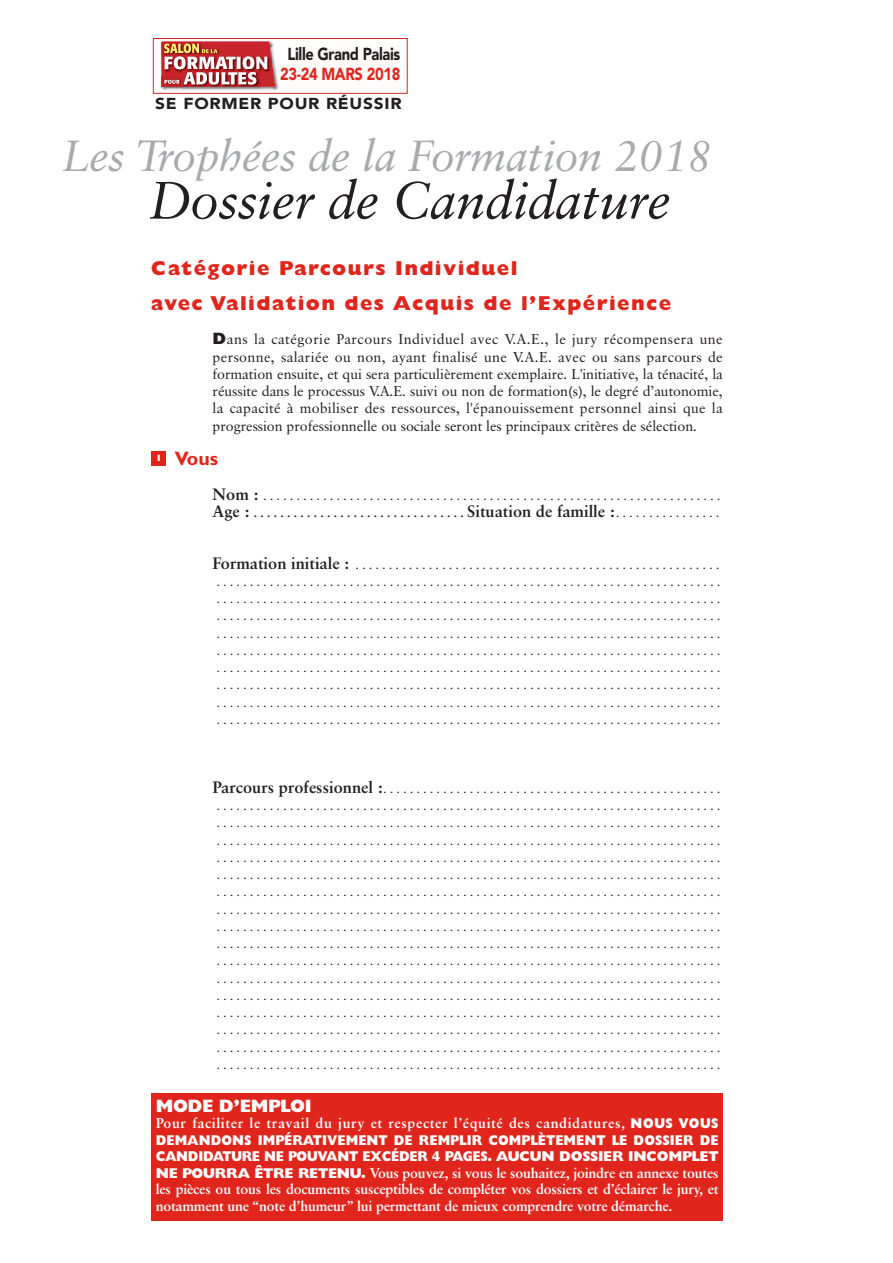
<style>
.page{position:relative;width:893px;height:1263px;background:#fff}
.page>*{position:absolute;margin:0;border:0;box-sizing:border-box;transform-origin:0 0}
.t1{font:italic 52.5px "Classical Garamond BT";color:#231f20}
.t2{font:italic 43.5px "Classical Garamond BT";color:#a8a9ad}
.t3{font:800 20.25px/34.5px "Gill Sans";letter-spacing:.07em;color:#e0251c}
.t4{font:700 19.5px "Gill Sans";color:#e0251c}
.t5{font:800 18px "Gill Sans";letter-spacing:-.02em;color:#fff}
.t6{font:900 17.25px "Avenir";letter-spacing:-.025em;color:#231f20;scale:.85 1}
.t7{font:900 17.25px "Avenir";letter-spacing:-.025em;color:#e0251c;scale:.85 1}
.t8{font:900 15.75px "Avenir";letter-spacing:.04em;color:#231f20;scale:1.1 1}
.t9{font:14.25px/17.2px "Classical Garamond BT";letter-spacing:-.005em;color:#231f20;text-align:justify}
.t10{font:700 14.25px/16.5px "Classical Garamond BT";letter-spacing:.04em;color:#fff;text-align:justify}
.t11{font:800 14.25px/16.5px "Gill Sans";letter-spacing:-.01em;color:#fff;scale:.9 1}
.t12{font:12px/17.2px "Classical Garamond BT";color:#231f20;text-align:center}
.t13{font:800 9.15px "Gill Sans";color:#fff}
.s1{font-family:"Gill Sans";font-weight:800;font-size:16.5px}
.s2{font-weight:700;font-size:16.5px}
.s3{font-weight:700}
.s4{font-family:"Gill Sans";font-weight:800}
</style>
<div class="page">
<div style="left:152px;top:451px;width:14px;height:15px;background:#e0251c"></div>
<div style="left:152px;top:1093px;width:571px;height:127px;background:#e0251c"></div>
<div style="left:153px;top:38px;width:254px;height:56px;border:1px solid #e0251c"></div>
<img style="left:161px;top:88px;width:6px;height:3px">
<img style="left:273px;top:69px;width:6px;height:22px">
<svg style="left:161px;top:41px;width:114px;height:47px"></svg>
<h3 class="t6" style="left:288px;top:47px;width:134px">Lille Grand Palais</h3>
<h3 class="t7" style="left:280px;top:67px;width:143px">23-24 MARS 2018</h3>
<h3 class="t8" style="left:155px;top:97px;width:225px">SE FORMER POUR RÉUSSIR</h3>
<h2 class="t2" style="left:64px;top:140px;width:650px">Les Trophées de la Formation 2018</h2>
<h1 class="t1" style="left:151px;top:182px;width:522px">Dossier de Candidature</h1>
<h3 class="t3" style="left:151px;top:253px;width:522px">Catégorie Parcours Individuel<br>avec Validation des Acquis de l’Expérience</h3>
<p class="t9" style="left:213px;top:332px;width:512px"><span class="s1">D</span>ans la catégorie Parcours Individuel avec V.A.E., le jury récompensera une personne, salariée ou non, ayant finalisé une V.A.E. avec ou sans parcours de formation ensuite, et qui sera particulièrement exemplaire. L'initiative, la ténacité, la réussite dans le processus V.A.E. suivi ou non de formation(s), le degré d’autonomie, la capacité à mobiliser des ressources, l'épanouissement personnel ainsi que la progression professionnelle ou sociale seront les principaux critères de sélection.</p>
<h3 class="t4" style="left:175px;top:451px;width:45px">Vous</h3>
<p class="t12" style="left:213px;top:488px;width:509px;text-align:left"><span class="s2">Nom :</span> . . . . . . . . . . . . . . . . . . . . . . . . . . . . . . . . . . . . . . . . . . . . . . . . . . . . . . . . . . . . . . . . . . . . .<br><span class="s2">Age :</span> <span class="s3">. . . . . . . . . . . . . . . . . . . . . . . . . . . . . . . .</span> <span class="s2">Situation de famille :</span>. . . . . . . . . . . . . . . .</p>
<p class="t12" style="left:213px;top:557px;width:509px"><span class="s2">Formation initiale :</span> . . . . . . . . . . . . . . . . . . . . . . . . . . . . . . . . . . . . . . . . . . . . . . . . . . . . . . . . . . . . . . . . . . . . . . . . . . . . . . . . . . . . . . . . . . . . . . . . . . . . . . . . . . . . . . . . . . . . . . . . . . . . . . . . . . . . . . . . . . . . . . . . . . . . . . . . . . . . . . . . . . . . . . . . . . . . . . . . . . . . . . . . . . . . . . . . . . . . . . . . . . . . . . . . . . . . . . . . . . . . . . . . . . . . . . . . . . . . . . . . . . . . . . . . . . . . . . . . . . . . . . . . . . . . . . . . . . . . . . . . . . . . . . . . . . . . . . . . . . . . . . . . . . . . . . . . . . . . . . . . . . . . . . . . . . . . . . . . . . . . . . . . . . . . . . . . . . . . . . . . . . . . . . . . . . . . . . . . . . . . . . . . . . . . . . . . . . . . . . . . . . . . . . . . . . . . . . . . . . . . . . . . . . . . . . . . . . . . . . . . . . . . . . . . . . . . . . . . . . . . . . . . . . . . . . . . . . . . . . . . . . . . . . . . . . . . . . . . . . . . . . . . . . . . . . . . . . . . . . . . . . . . . . . . . . . . . . . . . . . . . . . . . . . . . . . . . . . . . . . . . . . . . . . . . . . . . . . . . . . . . . . . . . . . . . . . . . . . . . . . . . . . . . . . . . . . . . . . . . . . . . . . . . . . . . . . . . . . . . . . . . . . . . . . . . . . . . . . . . . . . . . . . . . . . . . . . . . . . . . . . . . . . . . . . . . . . . . . . . . . . . . . . . . . . . . . . . . . . . . . . . . . . . . . . . . . . . . . . . .</p>
<p class="t13" style="left:156px;top:455px;width:8px">1</p>
<p class="t12" style="left:213px;top:781px;width:509px"><span class="s2">Parcours professionnel :</span>. . . . . . . . . . . . . . . . . . . . . . . . . . . . . . . . . . . . . . . . . . . . . . . . . . . . . . . . . . . . . . . . . . . . . . . . . . . . . . . . . . . . . . . . . . . . . . . . . . . . . . . . . . . . . . . . . . . . . . . . . . . . . . . . . . . . . . . . . . . . . . . . . . . . . . . . . . . . . . . . . . . . . . . . . . . . . . . . . . . . . . . . . . . . . . . . . . . . . . . . . . . . . . . . . . . . . . . . . . . . . . . . . . . . . . . . . . . . . . . . . . . . . . . . . . . . . . . . . . . . . . . . . . . . . . . . . . . . . . . . . . . . . . . . . . . . . . . . . . . . . . . . . . . . . . . . . . . . . . . . . . . . . . . . . . . . . . . . . . . . . . . . . . . . . . . . . . . . . . . . . . . . . . . . . . . . . . . . . . . . . . . . . . . . . . . . . . . . . . . . . . . . . . . . . . . . . . . . . . . . . . . . . . . . . . . . . . . . . . . . . . . . . . . . . . . . . . . . . . . . . . . . . . . . . . . . . . . . . . . . . . . . . . . . . . . . . . . . . . . . . . . . . . . . . . . . . . . . . . . . . . . . . . . . . . . . . . . . . . . . . . . . . . . . . . . . . . . . . . . . . . . . . . . . . . . . . . . . . . . . . . . . . . . . . . . . . . . . . . . . . . . . . . . . . . . . . . . . . . . . . . . . . . . . . . . . . . . . . . . . . . . . . . . . . . . . . . . . . . . . . . . . . . . . . . . . . . . . . . . . . . . . . . . . . . . . . . . . . . . . . . . . . . . . . . . . . . . . . . . . . . . . . . . . . . . . . . . . . . . . . . . . . . . . . . . . . . . . . . . . . . . . . . . . . . . . . . . . . . . . . . . . . . . . . . . . . . . . . . . . . . . . . . . . . . . . . . . . . . . . . . . . . . . . . . . . . . . . . . . . . . . . . . . . . . . . . . . . . . . . . . . . . . . . . . . . . . . . . . . . . . . . . . . . . . . . . . . . . . . . . . . . . . . . . . . . . . . . . . . . . . . . . . . . . . . . . . . . . . . . . . . . . . . . . . . . . . . . . . . . . . . . . . . . . . . . . . . . . . . . . . . . . . . . . . . . . . . . . . . . . . . . . . . . . . . . . . . . . . . . . . . . . . . . . . . . . . . . . . . . . . . . . . . . . . . . . . . . . . . . . . . . . . . . . . . . . . . . . . . . . . . . . . . . . . . . . . . . . . . . . . . . . . . . . . . . . . . . . . . . . . . . . . . . . . . . . . . . . . . . . . . . . . . . . . . . . . . . . . . . . . . . . . . . . . . . . . . . . . . . . . . . . . . . . . . . . . . . . . . . . . . . . . . . . . . . . . . . . . . . . . . . . . . . . . . . . . . . . . . . . . . . . . . . . . . . . . . . . . . . . . . . . . .</p>
<h3 class="t5" style="left:156px;top:1099px;width:158px">MODE D’EMPLOI</h3>
<p class="t10" style="left:156px;top:1116px;width:564px">Pour faciliter le travail du jury et respecter l’équité des candidatures, <span class="s4">NOUS VOUS</span></p>
<p class="t11" style="left:156px;top:1133px;width:627px">DEMANDONS IMPÉRATIVEMENT DE REMPLIR COMPLÈTEMENT LE DOSSIER DE<br>CANDIDATURE NE POUVANT EXCÉDER 4 PAGES. AUCUN DOSSIER INCOMPLET</p>
<p class="t10" style="left:156px;top:1165px;width:564px"><span class="s4">NE POURRA ÊTRE RETENU.</span> Vous pouvez, si vous le souhaitez, joindre en annexe toutes les pièces ou tous les documents susceptibles de compléter vos dossiers et d’éclairer le jury, et notamment une “note d’humeur” lui permettant de mieux comprendre votre démarche.</p>
</div>
